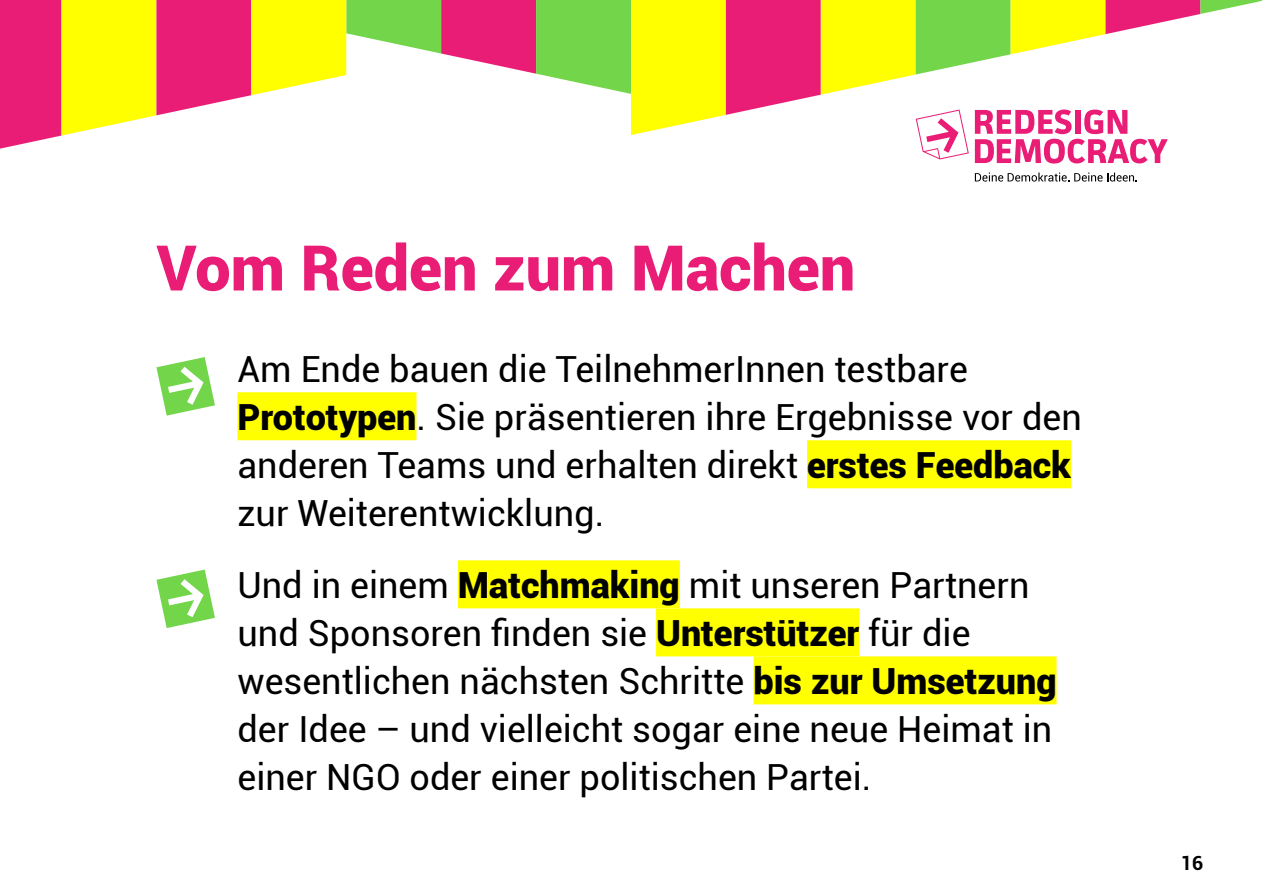
<style>
.page{position:relative;width:1262px;height:893px;background:#fff}
.page>*{position:absolute;margin:0;border:0;box-sizing:border-box;transform-origin:0 0}
.t1{font:900 63px "Roboto";color:#ea1d76}
.t2{font:36px/48px "Roboto";color:#000}
.t3{font:700 19.5px "Roboto";color:#000}
.s1{font-weight:900}
</style>
<div class="page">
<svg style="left:974px;top:172px;width:162px;height:9px"></svg>
<svg style="left:0;top:0;width:1262px;height:163px"></svg>
<div style="left:237px;top:392px;width:179px;height:48px;background:#ff0"></div>
<div style="left:807px;top:440px;width:264px;height:48px;background:#ff0"></div>
<div style="left:458px;top:560px;width:222px;height:48px;background:#ff0"></div>
<div style="left:656px;top:608px;width:203px;height:48px;background:#ff0"></div>
<div style="left:753px;top:656px;width:303px;height:48px;background:#ff0"></div>
<svg style="left:156px;top:357px;width:59px;height:58px"></svg>
<svg style="left:156px;top:569px;width:59px;height:59px"></svg>
<h1 class="t1" style="left:156px;top:223px;width:700px">Vom Reden zum Machen</h1>
<p class="t2" style="left:237px;top:343px;width:846px">Am Ende bauen die TeilnehmerInnen testbare <span class="s1">Prototypen</span>. Sie präsentieren ihre Ergebnisse vor den anderen Teams und erhalten direkt <span class="s1">erstes Feedback </span>zur Weiterentwicklung.</p>
<p class="t2" style="left:237px;top:559px;width:820px">Und in einem <span class="s1">Matchmaking</span> mit unseren Partnern und Sponsoren finden sie <span class="s1">Unterstützer</span> für die wesentlichen nächsten Schritte <span class="s1">bis zur Umsetzung </span>der Idee – und vielleicht sogar eine neue Heimat in einer NGO oder einer politischen Partei.</p>
<p class="t3" style="left:1180px;top:849px;width:24px">16</p>
</div>
